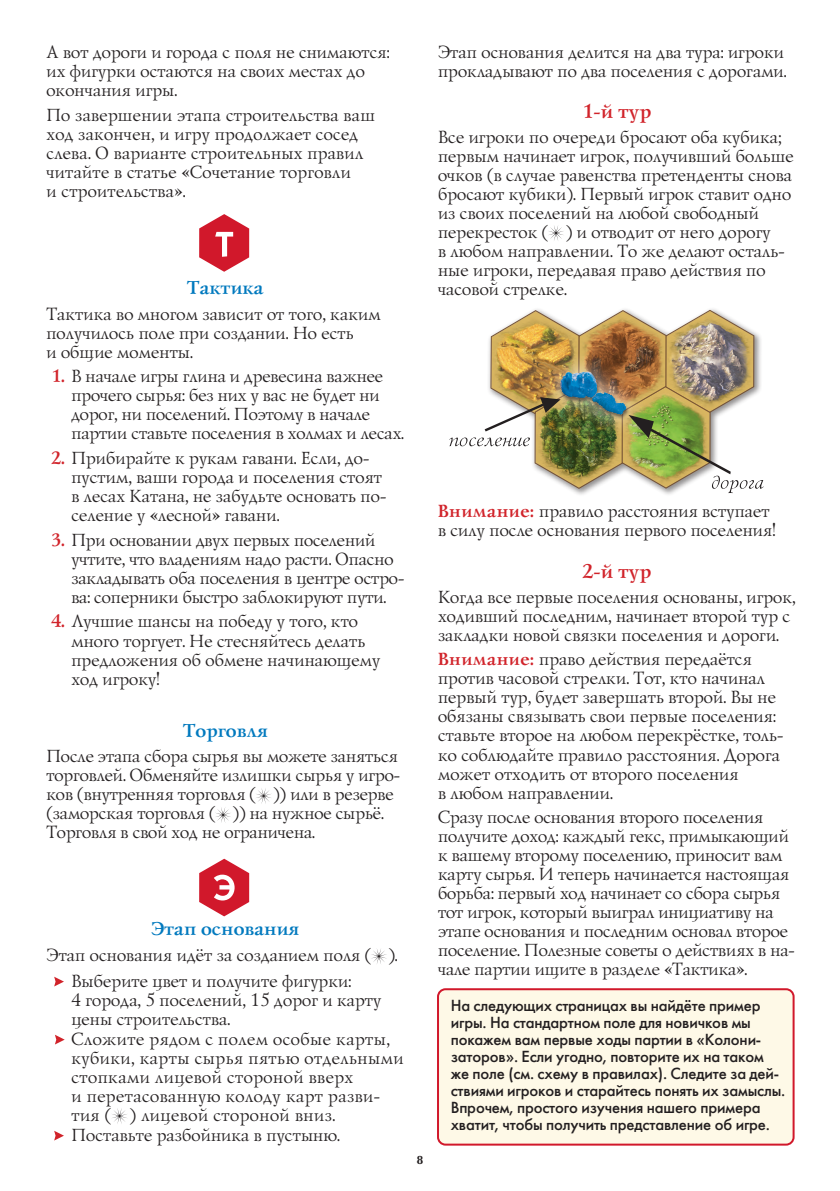
<style>
.page{position:relative;width:840px;height:1191px;background:#fff}
.page>*{position:absolute;margin:0;border:0;box-sizing:border-box;transform-origin:0 0}
.t1{font:700 20px "Lazurski C";letter-spacing:.01em;color:#d1232a}
.t2{font:700 19px "Lazurski C";letter-spacing:.01em;color:#0079be}
.t3{font:18px/19px "Lazurski C";letter-spacing:.01em;color:#231f20}
.t4{font:18px/19.2px "Lazurski C";letter-spacing:.03em;color:#231f20}
.t5{font:16px/17px "Futura Futuris C";letter-spacing:-.01em;color:#231f20}
.t6{font:700 12px "Baltica";color:#231f20}
.s1{font-weight:700;color:#d1232a}
</style>
<div class="page">
<div style="left:438px;top:989px;width:355px;height:155px;background:#fef9e7;border-radius:8px"></div>
<div style="left:437px;top:988px;width:357px;height:157px;border:2px solid #d1182b;border-radius:8px"></div>
<svg style="left:256px;top:788px;width:15px;height:16px"></svg>
<svg style="left:216px;top:807px;width:15px;height:16px"></svg>
<svg style="left:371px;top:949px;width:16px;height:15px"></svg>
<svg style="left:54px;top:976px;width:10px;height:10px"></svg>
<svg style="left:55px;top:1034px;width:10px;height:10px"></svg>
<svg style="left:112px;top:1108px;width:15px;height:16px"></svg>
<svg style="left:54px;top:1130px;width:10px;height:10px"></svg>
<svg style="left:199px;top:214px;width:50px;height:58px"></svg>
<svg style="left:199px;top:858px;width:50px;height:58px"></svg>
<svg style="left:489px;top:311px;width:44px;height:64px"></svg>
<svg style="left:533px;top:226px;width:44px;height:765px"></svg>
<svg style="left:577px;top:311px;width:43px;height:680px"></svg>
<svg style="left:620px;top:309px;width:44px;height:682px"></svg>
<svg style="left:664px;top:309px;width:90px;height:682px"></svg>
<div style="left:538px;top:350px;width:110px;height:87px;background:#fff;opacity:.75"></div>
<div style="left:558px;top:371px;width:42px;height:33px;background:#231f20;opacity:.65"></div>
<img style="left:560px;top:371px;width:36px;height:4px">
<img style="left:449px;top:375px;width:314px;height:118px">
<p class="t3" style="left:45px;top:42px;width:344px">А вот дороги и города с поля не снимаются: их фигурки остаются на своих местах до окончания игры.</p>
<p class="t3" style="left:45px;top:105px;width:330px">По завершении этапа строительства ваш ход закончен, и игру продолжает сосед слева. О варианте строительных правил читайте в статье «Сочетание торговли<br>и строительства».</p>
<p class="t2" style="left:186px;top:276px;width:78px">Тактика</p>
<p class="t3" style="left:45px;top:303px;width:335px">Тактика во многом зависит от того, каким получилось поле при создании. Но есть<br>и общие моменты.</p>
<p class="t3" style="left:70px;top:366px;width:334px;text-indent:-20px"><span class="s1">1.</span> В начале игры глина и древесина важнее прочего сырья: без них у вас не будет ни дорог, ни поселений. Поэтому в начале партии ставьте поселения в холмах и лесах.</p>
<p class="t3" style="left:70px;top:448px;width:316px;text-indent:-20px"><span class="s1">2.</span> Прибирайте к рукам гавани. Если, до&shy;пустим, ваши города и поселения стоят в лесах Катана, не забудьте основать по&shy;селение у «лесной» гавани.</p>
<p class="t3" style="left:70px;top:529px;width:334px;text-indent:-20px"><span class="s1">3.</span> При основании двух первых поселений учтите, что владениям надо расти. Опасно закладывать оба поселения в центре остро&shy;ва: соперники быстро заблокируют пути.</p>
<p class="t3" style="left:70px;top:611px;width:310px;text-indent:-20px"><span class="s1">4.</span> Лучшие шансы на победу у того, кто много торгует. Не стесняйтесь делать предложения об обмене начинающему ход игроку!</p>
<p class="t2" style="left:181px;top:719px;width:86px">Торговля</p>
<p class="t3" style="left:45px;top:746px;width:355px">После этапа сбора сырья вы можете заняться торговлей. Обменяйте излишки сырья у игро&shy;ков (внутренняя торговля ( )) или в резерве (заморская торговля ( )) на нужное сырьё.<br>Торговля в свой ход не ограничена.</p>
<p class="t2" style="left:150px;top:917px;width:150px">Этап основания</p>
<p class="t3" style="left:70px;top:941px;width:327px;line-height:25.6px;text-indent:-25px">Этап основания идёт за созданием поля ( ).<br>Выберите цвет и получите фигурки:</p>
<p class="t4" style="left:70px;top:989px;width:333px">4 города, 5 поселений, 15 дорог и карту цены строительства.<br>Сложите рядом с полем особые карты, кубики, карты сырья пятью отдельными стопками лицевой стороной вверх<br>и перетасованную колоду карт разви&shy;тия ( ) лицевой стороной вниз.<br>Поставьте разбойника в пустыню.</p>
<p class="t6" style="left:416px;top:1154px;width:8px">8</p>
<p class="t3" style="left:437px;top:42px;width:350px">Этап основания делится на два тура: игроки прокладывают по два поселения с дорогами.</p>
<p class="t1" style="left:581px;top:100px;width:70px">1-й тур</p>
<p class="t3" style="left:437px;top:126px;width:357px">Все игроки по очереди бросают оба кубика; первым начинает игрок, получивший больше очков (в случае равенства претенденты снова бросают кубики). Первый игрок ставит одно из своих поселений на любой свободный перекресток ( ) и отводит от него дорогу<br>в любом направлении. То же делают осталь&shy;ные игроки, передавая право действия по часовой стрелке.</p>
<p class="t3" style="left:437px;top:500px;width:339px"><span class="s1">Внимание:</span> правило расстояния вступает в силу после основания первого поселения!</p>
<p class="t1" style="left:581px;top:560px;width:70px">2-й тур</p>
<p class="t3" style="left:437px;top:586px;width:359px">Когда все первые поселения основаны, игрок, ходивший последним, начинает второй тур с закладки новой связки поселения и дороги.</p>
<p class="t3" style="left:437px;top:649px;width:347px"><span class="s1">Внимание:</span> право действия передаётся против часовой стрелки. Тот, кто начинал первый тур, будет завершать второй. Вы не обязаны связывать свои первые поселения: ставьте второе на любом перекрёстке, толь&shy;ко соблюдайте правило расстояния. Дорога может отходить от второго поселения<br>в любом направлении.</p>
<p class="t3" style="left:437px;top:807px;width:358px">Сразу после основания второго поселения получите доход: каждый гекс, примыкающий к вашему второму поселению, приносит вам карту сырья. И теперь начинается настоящая борьба: первый ход начинает со сбора сырья тот игрок, который выиграл инициативу на этапе основания и последним основал второе поселение. Полезные советы о действиях в на&shy;чале партии ищите в разделе «Тактика».</p>
<p class="t5" style="left:450px;top:997px;width:336px">На следующих страницах вы найдёте пример игры. На стандартном поле для новичков мы покажем вам первые ходы партии в «Колони&shy;заторов». Если угодно, повторите их на таком же поле (см. схему в правилах). Следите за дей&shy;ствиями игроков и старайтесь понять их замыслы.<br>Впрочем, простого изучения нашего примера хватит, чтобы получить представление об игре.</p>
</div>
